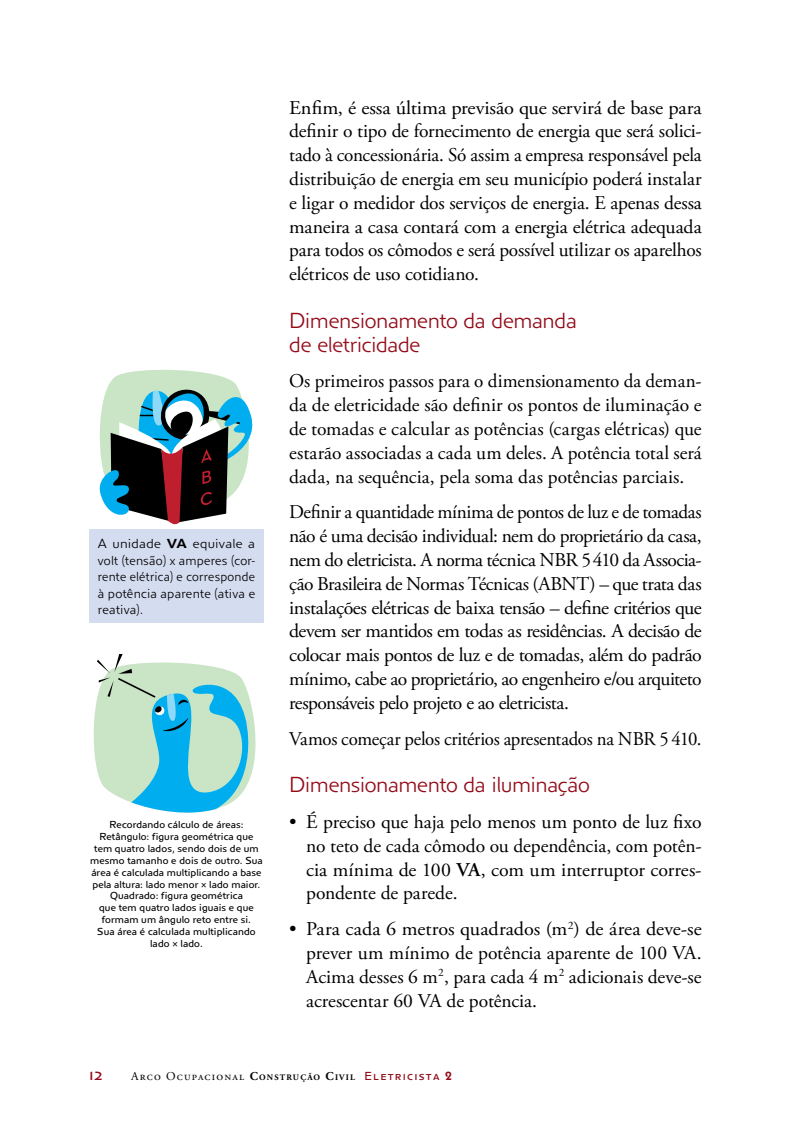
<style>
.page{position:relative;width:808px;height:1127px;background:#fff}
.page>*{position:absolute;margin:0;border:0;box-sizing:border-box;transform-origin:0 0}
.t1{font:300 22.5px/23.9px "Anisette Petite";letter-spacing:-.02em;color:#940b19}
.t2{font:19.5px/23.9px "Adobe Garamond Pro";letter-spacing:-.015em;color:#000;text-align:justify}
.t3{font:19.5px/23.9px "Adobe Garamond Pro";letter-spacing:-.015em;color:#000;text-align:justify;scale:1.04 1}
.t4{font:19.5px "Adobe Garamond Pro";letter-spacing:-.015em;color:#000;scale:.96 1}
.t5{font:16.5px "Anisette Petite";color:#940b19}
.t6{font:300 13.5px/16.5px "Anisette Petite";letter-spacing:.02em;color:#000;text-align:justify;scale:1.05 1}
.t7{font:12px "Adobe Garamond Pro";letter-spacing:.1em;color:#000}
.t8{font:10.5px/11.9px "Anisette Petite";letter-spacing:.01em;color:#000;text-align:center}
.s1{font-family:"Anisette Petite Demi";font-weight:400}
.s2{font-weight:600}
.s3{font-weight:700}
.s4{font-weight:700;font-size:8.4px}
.s5{font-family:"Anisette Petite Caps";color:#940b19}
.s6{font-family:"ITC Kabel Std";font-weight:600;color:#940b19}
</style>
<div class="page">
<div style="left:89px;top:529px;width:175px;height:94px;background:#d4dcf0"></div>
<svg style="left:99px;top:369px;width:154px;height:156px"></svg>
<svg style="left:93px;top:655px;width:163px;height:158px"></svg>
<p class="t6" style="left:98px;top:535px;width:151px">A unidade <span class="s1">VA</span> equivale a volt (tensão) x amperes (cor&shy;rente elétrica) e corresponde à potência aparente (ativa e reativa).</p>
<p class="t8" style="left:90px;top:818px;width:174px">Recordando cálculo de áreas:<br>Retângulo: figura geométrica que tem quatro lados, sendo dois de um mesmo tamanho e dois de outro. Sua área é calculada multiplicando a base pela altura: lado menor × lado maior.<br>Quadrado: figura geométrica<br>que tem quatro lados iguais e que formam um ângulo reto entre si.<br>Sua área é calculada multiplicando lado × lado.</p>
<p class="t3" style="left:289px;top:96px;width:398px">Enfim, é essa última previsão que servirá de base para definir o tipo de fornecimento de energia que será solici&shy;tado à concessionária. Só assim a empresa responsável pela distribuição de energia em seu município poderá instalar e ligar o medidor dos serviços de energia. E apenas dessa maneira a casa contará com a energia elétrica adequada para todos os cômodos e será possível utilizar os aparelhos elétricos de uso cotidiano.</p>
<p class="t1" style="left:289px;top:308px;width:289px">Dimensionamento da demanda de eletricidade</p>
<p class="t2" style="left:289px;top:370px;width:414px">Os primeiros passos para o dimensionamento da deman&shy;da de eletricidade são definir os pontos de iluminação e de tomadas e calcular as potências (cargas elétricas) que estarão associadas a cada um deles. A potência total será dada, na sequência, pela soma das potências parciais.</p>
<p class="t2" style="left:289px;top:501px;width:414px">Definir a quantidade mínima de pontos de luz e de tomadas não é uma decisão individual: nem do proprietário da casa, nem do eletricista. A norma técnica NBR 5410 da Associa&shy;ção Brasileira de Normas Técnicas (ABNT) – que trata das instalações elétricas de baixa tensão – define critérios que devem ser mantidos em todas as residências. A decisão de colocar mais pontos de luz e de tomadas, além do padrão mínimo, cabe ao proprietário, ao engenheiro e/ou arquiteto responsáveis pelo projeto e ao eletricista.</p>
<p class="t4" style="left:289px;top:727px;width:431px">Vamos começar pelos critérios apresentados na NBR 5 410.</p>
<p class="t1" style="left:289px;top:773px;width:302px">Dimensionamento da iluminação</p>
<p class="t2" style="left:306px;top:810px;width:397px;text-indent:-17px">• É preciso que haja pelo menos um ponto de luz fixo no teto de cada cômodo ou dependência, com potên&shy;cia mínima de 100 <span class="s2">VA</span>, com um interruptor corres&shy;pondente de parede.</p>
<p class="t2" style="left:306px;top:918px;width:397px;text-indent:-17px">• Para cada 6 metros quadrados (m<sup>2</sup>) de área deve-se prever um mínimo de potência aparente de 100 VA.<br>Acima desses 6 m<sup>2</sup>, para cada 4 m<sup>2</sup> adicionais deve-se acrescentar 60 VA de potência.</p>
<p class="t5" style="left:89px;top:1065px;width:15px">12</p>
<p class="t7" style="left:131px;top:1069px;width:322px">Arco Ocupacional <span class="s3">C</span><span class="s4">ONSTRUÇÃO</span> <span class="s3">C</span><span class="s4">IVIL</span> <span class="s5">Eletricista</span> <span class="s6">2</span></p>
</div>
